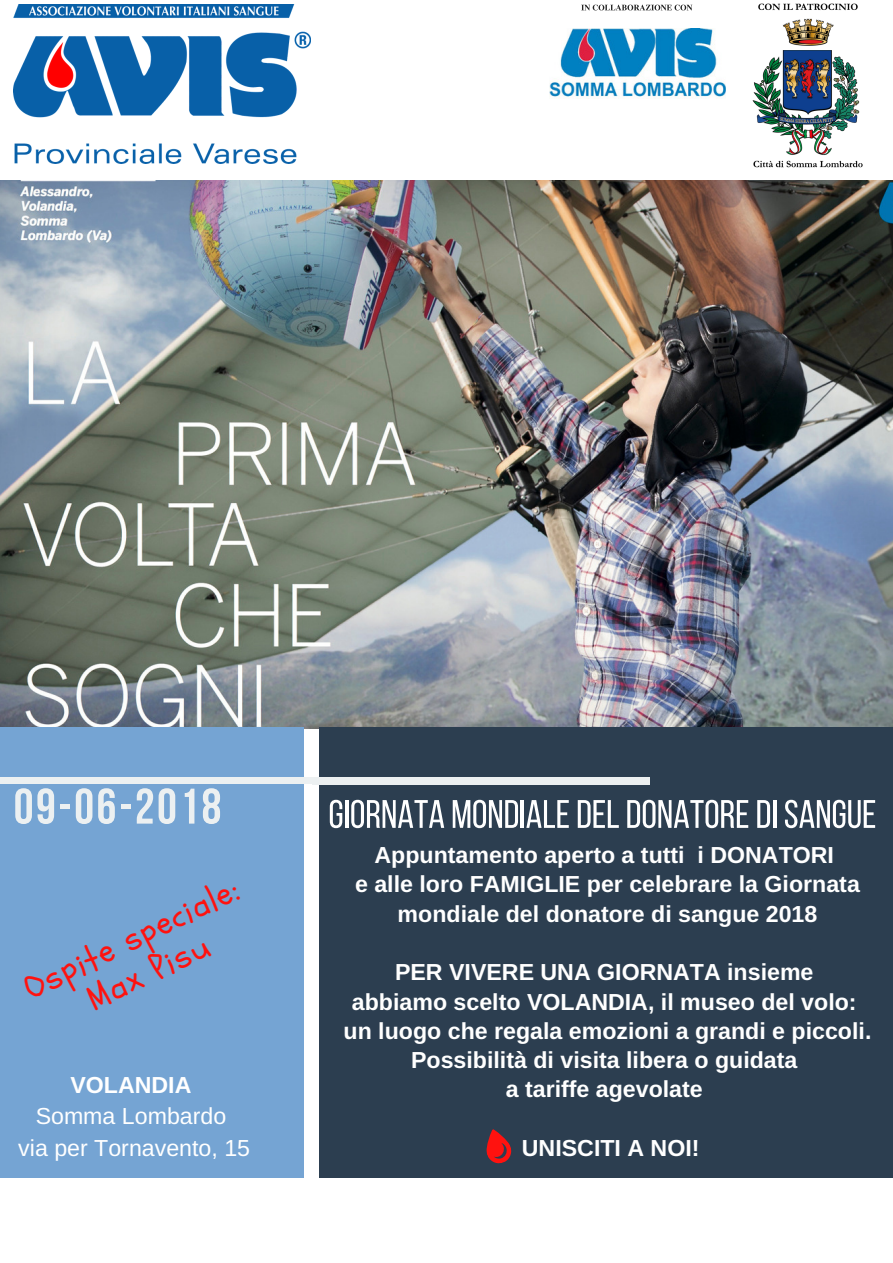
<style>
.page{position:relative;width:893px;height:1263px;background:#fff}
.page>*{position:absolute;margin:0;border:0;box-sizing:border-box;transform-origin:0 0}
.t1{font:34.8px/37.2px "Schoolbell";color:#ff120f;text-align:center}
.t2{font:700 23.25px/29.2px "Arimo";color:#fff;text-align:center}
.t3{font:23.25px/31.5px "Arimo";color:#fff;text-align:center}
</style>
<div class="page">
<img style="left:0;top:180px;width:893px;height:549px">
<div style="left:0;top:728px;width:304px;height:450px;background:#75a4d3"></div>
<div style="left:320px;top:728px;width:573px;height:450px;background:#2c3e50"></div>
<svg style="left:15px;top:788px;width:39px;height:36px"></svg>
<div style="left:60px;top:804px;width:10px;height:5px;background:#ecf0f1"></div>
<svg style="left:76px;top:788px;width:16px;height:36px"></svg>
<svg style="left:98px;top:788px;width:17px;height:36px"></svg>
<div style="left:121px;top:804px;width:10px;height:5px;background:#ecf0f1"></div>
<svg style="left:137px;top:788px;width:16px;height:36px"></svg>
<svg style="left:159px;top:788px;width:16px;height:36px"></svg>
<svg style="left:185px;top:789px;width:9px;height:35px"></svg>
<svg style="left:203px;top:788px;width:17px;height:36px"></svg>
<div style="left:0;top:777px;width:321px;height:7px;background:#ecf0f1"></div>
<div style="left:312px;top:777px;width:337px;height:8px;background:#ecf0f1"></div>
<svg style="left:330px;top:800px;width:12px;height:28px"></svg>
<hr style="left:345px;top:800px;width:3px;height:28px;background:#fff">
<svg style="left:351px;top:800px;width:93px;height:28px"></svg>
<svg style="left:453px;top:800px;width:65px;height:28px"></svg>
<hr style="left:521px;top:800px;width:3px;height:28px;background:#fff">
<svg style="left:526px;top:800px;width:43px;height:28px"></svg>
<svg style="left:578px;top:800px;width:41px;height:28px"></svg>
<svg style="left:627px;top:800px;width:121px;height:28px"></svg>
<svg style="left:757px;top:800px;width:13px;height:28px"></svg>
<hr style="left:773px;top:800px;width:3px;height:28px;background:#fff">
<svg style="left:785px;top:800px;width:90px;height:28px"></svg>
<img style="left:752px;top:3px;width:111px;height:165px">
<img style="left:549px;top:28px;width:176px;height:70px">
<svg style="left:486px;top:1129px;width:26px;height:35px"></svg>
<img style="left:14px;top:5px;width:297px;height:158px">
<svg style="left:581px;top:5px;width:111px;height:6px"></svg>
<h1 class="t1" style="left:19px;top:973px;width:234px;rotate:-26deg">Ospite speciale:<br>Max Pisu</h1>
<p class="t2" style="left:70px;top:1070px;width:123px">VOLANDIA</p>
<p class="t3" style="left:18px;top:1100px;width:233px">Somma Lombardo<br>via per Tornavento, 15</p>
<p class="t2" style="left:355px;top:840px;width:506px">Appuntamento aperto a tutti i DONATORI<br>e alle loro FAMIGLIE per celebrare la Giornata mondiale del donatore di sangue 2018</p>
<p class="t2" style="left:344px;top:957px;width:529px">PER VIVERE UNA GIORNATA insieme<br>abbiamo scelto VOLANDIA, il museo del volo: un luogo che regala emozioni a grandi e piccoli.<br>Possibilità di visita libera o guidata<br>a tariffe agevolate</p>
<p class="t2" style="left:522px;top:1133px;width:179px">UNISCITI A NOI!</p>
</div>
